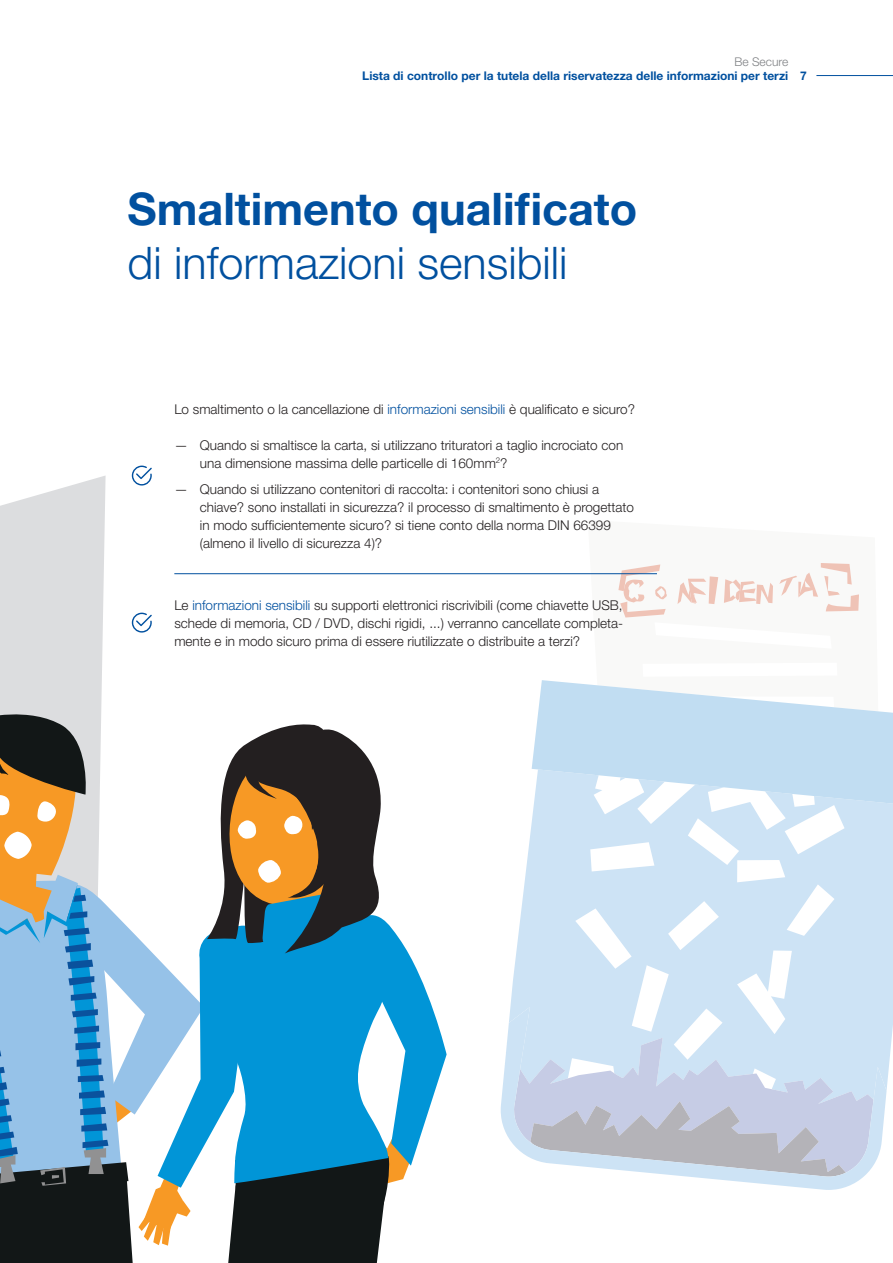
<style>
.page{position:relative;width:893px;height:1263px;background:#fff}
.page>*{position:absolute;margin:0;border:0;box-sizing:border-box;transform-origin:0 0}
.t1{font:300 45px "Helvetica Neue CE";color:#01509f}
.t2{font:700 45px "Helvetica Neue";color:#01509f}
.t3{font:300 13.5px/18px "Helvetica Neue CE";color:#231f20}
.t4{font:700 12px "Helvetica Neue";color:#01509f}
.t5{font:300 12px "Helvetica Neue CE";color:#808285}
.s1{color:#01509f}
</style>
<div class="page">
<svg style="left:677px;top:576px;width:41px;height:28px"></svg>
<svg style="left:724px;top:579px;width:49px;height:25px"></svg>
<svg style="left:779px;top:563px;width:80px;height:48px"></svg>
<svg style="left:618px;top:564px;width:49px;height:53px"></svg>
<svg style="left:510px;top:804px;width:383px;height:291px;fill:#cde3f5"></svg>
<svg style="left:501px;top:1007px;width:385px;height:183px;background:#ced9e8"></svg>
<svg style="left:532px;top:680px;width:361px;height:124px"></svg>
<hr style="left:174px;top:573px;width:483px;height:1px;background:#01509f">
<svg style="left:132px;top:466px;width:20px;height:19px"></svg>
<svg style="left:132px;top:613px;width:20px;height:20px"></svg>
<svg style="left:0;top:476px;width:106px;height:230px;background:#dedfe1"></svg>
<svg style="left:0;top:706px;width:447px;height:557px"></svg>
<svg style="left:258px;top:860px;width:23px;height:23px"></svg>
<hr style="left:816px;top:75px;width:77px;height:1px;background:#01509f">
<p class="t5" style="left:734px;top:54px;width:55px">Be Secure</p>
<p class="t4" style="left:362px;top:68px;width:446px">Lista di controllo per la tutela della riservatezza delle informazioni per terzi 7</p>
<h1 class="t2" style="left:128px;top:181px;width:511px">Smaltimento qualificato</h1>
<h1 class="t1" style="left:128px;top:236px;width:441px">di informazioni sensibili</h1>
<p class="t3" style="left:174px;top:400px;width:462px">Lo smaltimento o la cancellazione di <span class="s1">informazioni sensibili</span> è qualificato e sicuro?</p>
<p class="t3" style="left:200px;top:436px;width:425px;text-indent:-26px">— Quando si smaltisce la carta, si utilizzano trituratori a taglio incrociato con una dimensione massima delle particelle di 160mm<sup>2</sup>?</p>
<p class="t3" style="left:200px;top:480px;width:436px;text-indent:-26px">— Quando si utilizzano contenitori di raccolta: i contenitori sono chiusi a chiave? sono installati in sicurezza? il processo di smaltimento è progettato in modo sufficientemente sicuro? si tiene conto della norma DIN 66399 (almeno il livello di sicurezza 4)?</p>
<p class="t3" style="left:174px;top:596px;width:450px;text-align:justify">Le <span class="s1">informazioni sensibili</span> su supporti elettronici riscrivibili (come chiavette USB, schede di memoria, CD / DVD, dischi rigidi, ...) verranno cancellate completa&shy;mente e in modo sicuro prima di essere riutilizzate o distribuite a terzi?</p>
</div>
